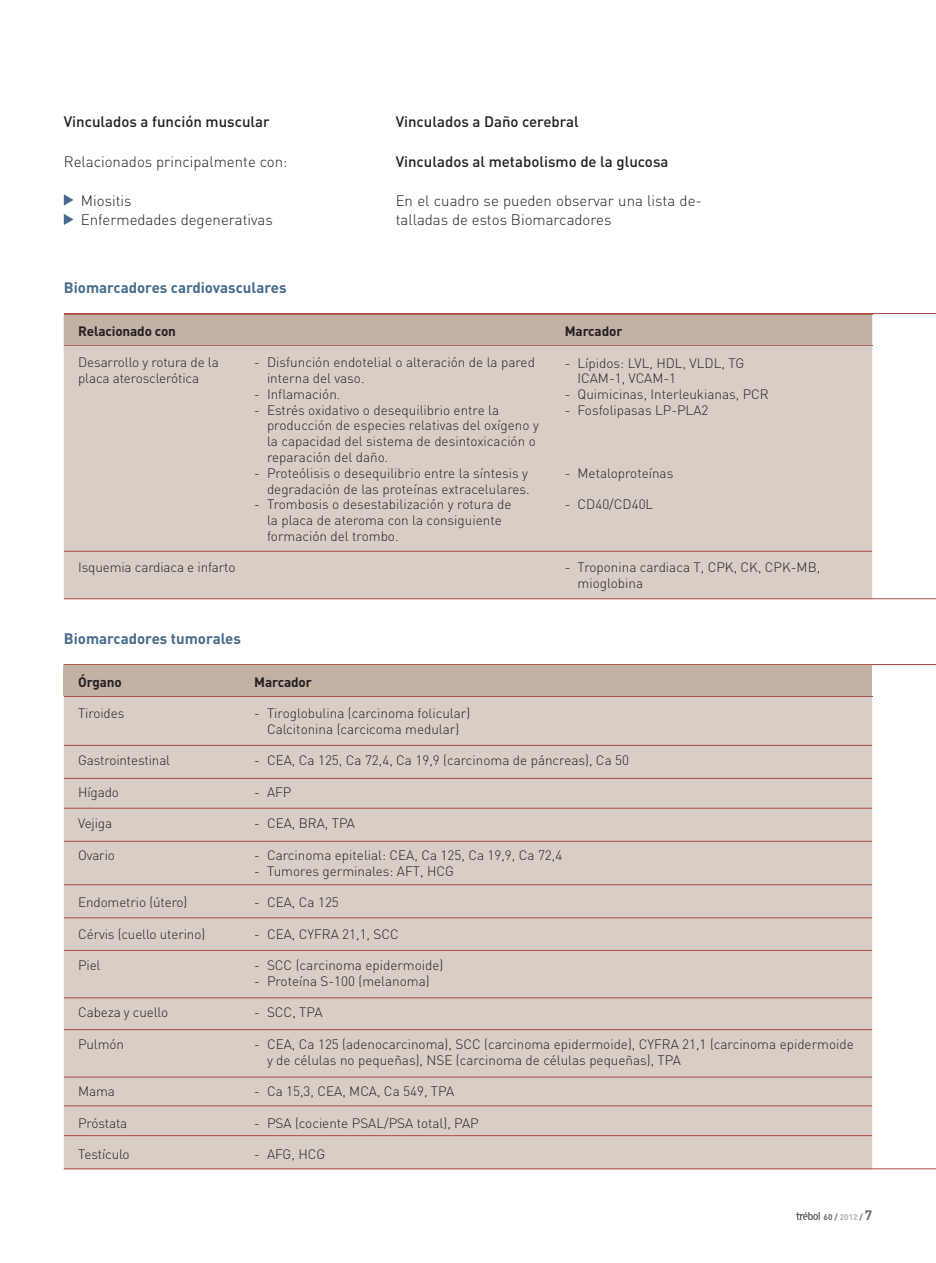
<style>
.page{position:relative;width:936px;height:1263px;background:#fff}
.page>*{position:absolute;margin:0;border:0;box-sizing:border-box;transform-origin:0 0}
.t1{font:300 15px/19.5px "DIN";color:#231f20}
.t2{font:500 15px "DIN";color:#231f20}
.t3{font:700 15px "DIN";color:#466b8c}
.t4{font:300 13.5px/15.8px "DIN";color:#231f20}
.t5{font:700 13.5px "DIN";letter-spacing:-.01em;color:#231f20}
.t6{font:700 8.25px "DIN";color:#67686b}
.s1{color:#aeb0b3}
.s2{font-size:13.5px}
</style>
<div class="page">
<svg style="left:796px;top:1212px;width:23px;height:8px"></svg>
<svg style="left:64px;top:194px;width:10px;height:12px"></svg>
<svg style="left:64px;top:214px;width:10px;height:11px"></svg>
<div style="left:64px;top:346px;width:808px;height:252px;background:#d8cec5"></div>
<hr style="left:64px;top:314px;width:871px;height:1px;background:#af4a45">
<hr style="left:64px;top:345px;width:808px;height:1px;background:#af4a45">
<hr style="left:64px;top:598px;width:871px;height:1px;background:#af4a45">
<div style="left:64px;top:315px;width:808px;height:30px;background:#c2b1a5"></div>
<hr style="left:64px;top:314px;width:808px;height:1px;background:#ac5b50">
<hr style="left:64px;top:551px;width:808px;height:1px;background:#af4a45">
<div style="left:64px;top:697px;width:808px;height:471px;background:#d8cec5"></div>
<hr style="left:64px;top:664px;width:871px;height:1px;background:#af4a45">
<hr style="left:64px;top:696px;width:808px;height:1px;background:#af4a45">
<hr style="left:64px;top:1168px;width:871px;height:1px;background:#af4a45">
<div style="left:64px;top:665px;width:808px;height:31px;background:#c2b1a5"></div>
<hr style="left:64px;top:665px;width:808px;height:1px;background:#ac5b50">
<hr style="left:64px;top:745px;width:808px;height:1px;background:#af4a45">
<hr style="left:64px;top:808px;width:808px;height:1px;background:#af4a45">
<hr style="left:64px;top:1135px;width:808px;height:1px;background:#af4a45">
<hr style="left:64px;top:884px;width:808px;height:1px;background:#af4a45">
<hr style="left:64px;top:950px;width:808px;height:1px;background:#af4a45">
<hr style="left:64px;top:1029px;width:808px;height:1px;background:#af4a45">
<hr style="left:64px;top:778px;width:808px;height:1px;background:#af4a45">
<hr style="left:64px;top:1105px;width:808px;height:1px;background:#af4a45">
<hr style="left:64px;top:841px;width:808px;height:1px;background:#af4a45">
<hr style="left:64px;top:917px;width:808px;height:1px;background:#af4a45">
<hr style="left:64px;top:997px;width:808px;height:1px;background:#af4a45">
<hr style="left:64px;top:1077px;width:808px;height:1px;background:#af4a45">
<p class="t2" style="left:64px;top:117px;width:207px">Vinculados a función muscular</p>
<p class="t1" style="left:64px;top:153px;width:225px">Relacionados principalmente con:</p>
<p class="t1" style="left:81px;top:192px;width:193px">Miositis<br>Enfermedades degenerativas</p>
<p class="t2" style="left:395px;top:117px;width:185px">Vinculados a Daño cerebral</p>
<p class="t2" style="left:395px;top:156px;width:274px">Vinculados al metabolismo de la glucosa</p>
<p class="t1" style="left:395px;top:192px;width:308px">En el cuadro se pueden observar una lista de&shy;talladas de estos Biomarcadores</p>
<p class="t3" style="left:64px;top:283px;width:224px">Biomarcadores cardiovasculares</p>
<p class="t5" style="left:78px;top:326px;width:99px">Relacionado con</p>
<p class="t4" style="left:78px;top:356px;width:142px">Desarrollo y rotura de la placa aterosclerótica</p>
<p class="t4" style="left:267px;top:356px;width:269px;text-indent:-13px">- Disfunción endotelial o alteración de la pared interna del vaso.</p>
<p class="t4" style="left:254px;top:388px;width:88px">- Inflamación.</p>
<p class="t4" style="left:267px;top:404px;width:273px;text-indent:-13px">- Estrés oxidativo o desequilibrio entre la producción de especies relativas del oxígeno y la capacidad del sistema de desintoxicación o reparación del daño.</p>
<p class="t4" style="left:254px;top:467px;width:277px;text-align:right">- Proteólisis o desequilibrio entre la síntesis y degradación de las proteínas extracelulares.</p>
<p class="t4" style="left:267px;top:498px;width:246px;text-indent:-13px">- Trombosis o desestabilización y rotura de la placa de ateroma con la consiguiente formación del trombo.</p>
<p class="t4" style="left:78px;top:561px;width:159px">Isquemia cardiaca e infarto</p>
<p class="t5" style="left:564px;top:326px;width:59px">Marcador</p>
<p class="t4" style="left:577px;top:356px;width:168px;text-indent:-13px">- Lípidos: LVL, HDL, VLDL, TG<br>ICAM-1, VCAM-1</p>
<p class="t4" style="left:564px;top:388px;width:205px">- Quimicinas, Interleukianas, PCR</p>
<p class="t4" style="left:564px;top:404px;width:145px">- Fosfolipasas LP-PLA2</p>
<p class="t4" style="left:564px;top:467px;width:110px">- Metaloproteínas</p>
<p class="t4" style="left:564px;top:498px;width:90px">- CD40/CD40L</p>
<p class="t4" style="left:577px;top:561px;width:244px;text-indent:-13px">- Troponina cardiaca T, CPK, CK, CPK-MB, mioglobina</p>
<p class="t3" style="left:64px;top:633px;width:179px">Biomarcadores tumorales</p>
<p class="t5" style="left:78px;top:677px;width:45px">Órgano</p>
<p class="t4" style="left:78px;top:707px;width:48px">Tiroides</p>
<p class="t4" style="left:78px;top:754px;width:93px">Gastrointestinal</p>
<p class="t4" style="left:78px;top:786px;width:42px">Hígado</p>
<p class="t4" style="left:78px;top:817px;width:36px">Vejiga</p>
<p class="t4" style="left:78px;top:849px;width:38px">Ovario</p>
<p class="t4" style="left:78px;top:896px;width:111px">Endometrio (útero)</p>
<p class="t4" style="left:78px;top:927px;width:128px">Cérvis (cuello uterino)</p>
<p class="t4" style="left:78px;top:959px;width:24px">Piel</p>
<p class="t4" style="left:78px;top:1006px;width:91px">Cabeza y cuello</p>
<p class="t4" style="left:78px;top:1038px;width:47px">Pulmón</p>
<p class="t4" style="left:78px;top:1085px;width:38px">Mama</p>
<p class="t4" style="left:78px;top:1116px;width:51px">Próstata</p>
<p class="t4" style="left:78px;top:1148px;width:53px">Testículo</p>
<p class="t5" style="left:254px;top:677px;width:59px">Marcador</p>
<p class="t4" style="left:254px;top:707px;width:217px;text-align:center">- Tiroglobulina (carcinoma folicular)<br>Calcitonina (carcicoma medular)</p>
<p class="t4" style="left:254px;top:754px;width:376px">- CEA, Ca 125, Ca 72,4, Ca 19,9 (carcinoma de páncreas), Ca 50</p>
<p class="t4" style="left:254px;top:786px;width:39px">- AFP</p>
<p class="t4" style="left:254px;top:817px;width:102px">- CEA, BRA, TPA</p>
<p class="t4" style="left:254px;top:849px;width:309px">- Carcinoma epitelial: CEA, Ca 125, Ca 19,9, Ca 72,4</p>
<p class="t4" style="left:254px;top:864px;width:201px">- Tumores germinales: AFT, HCG</p>
<p class="t4" style="left:254px;top:896px;width:86px">- CEA, Ca 125</p>
<p class="t4" style="left:254px;top:927px;width:146px">- CEA, CYFRA 21,1, SCC</p>
<p class="t4" style="left:254px;top:959px;width:191px">- SCC (carcinoma epidermoide)</p>
<p class="t4" style="left:254px;top:975px;width:177px">- Proteína S-100 (melanoma)</p>
<p class="t4" style="left:254px;top:1006px;width:70px">- SCC, TPA</p>
<p class="t4" style="left:267px;top:1038px;width:588px;text-indent:-13px">- CEA, Ca 125 (adenocarcinoma), SCC (carcinoma epidermoide), CYFRA 21,1 (carcinoma epidermoide y de células no pequeñas), NSE (carcinoma de células pequeñas), TPA</p>
<p class="t4" style="left:254px;top:1085px;width:201px">- Ca 15,3, CEA, MCA, Ca 549, TPA</p>
<p class="t4" style="left:254px;top:1116px;width:226px">- PSA (cociente PSAL/PSA total), PAP</p>
<p class="t4" style="left:254px;top:1148px;width:73px">- AFG, HCG</p>
<p class="t6" style="left:823px;top:1214px;width:50px">60 / <span class="s1">2012</span> / <span class="s2">7</span></p>
</div>
